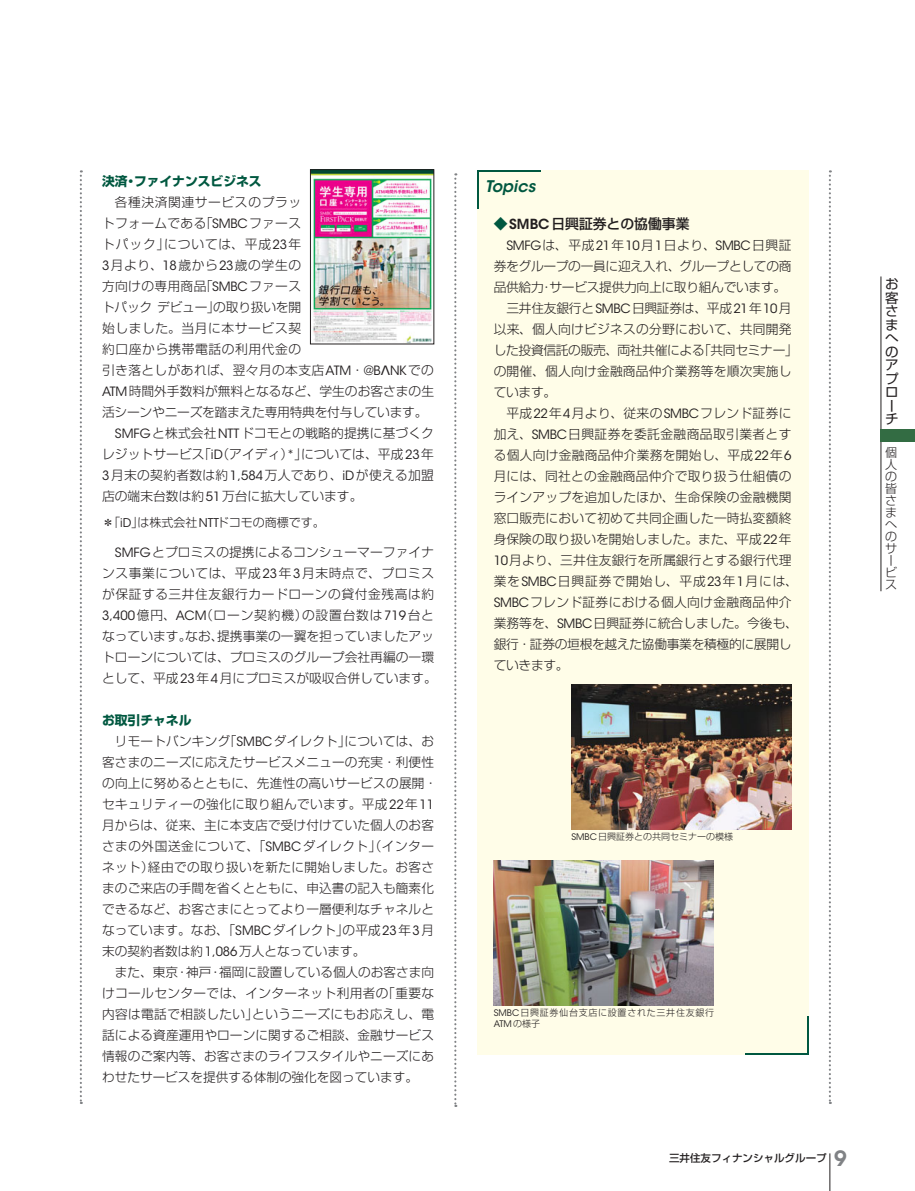
<style>
.page{position:relative;width:915px;height:1191px;background:#fff}
.page>*{position:absolute;margin:0;border:0;box-sizing:border-box;transform-origin:0 0}
.t1{font:italic 600 15.9px "ITC Avant Garde Std";color:#005840}
.t2{font:13.8px "Shin Go Pr 6 N Medium 90 pv RKSJ H";color:#231f20}
.t3{font:13.5px/13.5px "Shin Go Pr 6 N Regular 90 pv RKSJ H";color:#231f20}
.t4{font:12.75px/21px "Shin Go Pr 6 N Light 90 pv RKSJ H";letter-spacing:.01em;color:#231f20}
.t5{font:12.75px "Shin Go Pr 6 N Light 90 pv RKSJ H";letter-spacing:-.025em;color:#231f20}
.t6{font:12.75px "Shin Go Pr 6 N Light 90 pv RKSJ H";letter-spacing:-.02em;color:#231f20}
.t7{font:12.75px "Shin Go Pr 6 N Light 90 pv RKSJ H";letter-spacing:.03em;color:#231f20}
.t8{font:12.75px "Shin Go Pr 6 N Light 90 pv RKSJ H";letter-spacing:.045em;color:#231f20}
.t9{font:12.75px "Shin Go Pr 6 N Light 90 pv RKSJ H";letter-spacing:.07em;color:#231f20}
.t10{font:12.75px "ITC Avant Garde Std";letter-spacing:-.025em;color:#231f20}
.t11{font:12.75px "Shin Go Pr 6 N Bold 90 pv RKSJ H";color:#005840}
.t12{font:12.75px "Shin Go Pr 6 N Light 90 pv RKSJ H";letter-spacing:.04em;color:#231f20}
.t13{font:12px/12px "Shin Go Pr 6 N Light 90 pv RKSJ H";color:#231f20}
.t14{font:10.5px "Shin Go Pr 6 N Medium 90 pv RKSJ H";color:#231f20}
.t15{font:9px "Shin Go Pr 6 N Light 90 pv RKSJ H";letter-spacing:.08em;color:#231f20}
.t16{font:9px "Shin Go Pr 6 N Light 90 pv RKSJ H";color:#231f20}
.t17{font:9px "ITC Avant Garde Std";color:#231f20}
.s1{font-family:"ITC Avant Garde Std"}
.s2{font-family:"Shin Go Pr 6 N Regular 90 pv RKSJ H";font-size:12px}
.s3{font-family:"Shin Go Pr 6 N Light 90 pv RKSJ H";color:#005840}
.s4{font-family:"ITC Avant Garde Std";font-weight:600}
.s5{font-family:"Shin Go Pr 6 N Light 90 pv RKSJ H"}
.s6{font-family:"ITC Avant Garde Std";font-weight:600;font-size:21px;color:#808285}
</style>
<div class="page">
<hr style="left:880px;top:276px;width:1px;height:315px;background:#231f20">
<div style="left:880px;top:429px;width:34px;height:13px;background:#336c43"></div>
<svg style="left:80px;top:170px;width:2px;height:934px"></svg>
<svg style="left:828px;top:170px;width:2px;height:934px"></svg>
<svg style="left:454px;top:173px;width:2px;height:934px"></svg>
<hr style="left:829px;top:1153px;width:1px;height:38px;background:#231f20">
<div style="left:476px;top:170px;width:332px;height:885px;background:#fffde8"></div>
<hr style="left:476px;top:170px;width:2px;height:38px;background:#005840">
<hr style="left:806px;top:1016px;width:2px;height:39px;background:#005840">
<hr style="left:744px;top:1053px;width:64px;height:2px;background:#005840">
<hr style="left:476px;top:170px;width:64px;height:2px;background:#005840">
<img style="left:571px;top:684px;width:219px;height:145px">
<img style="left:493px;top:860px;width:220px;height:145px">
<img style="left:312px;top:171px;width:120px;height:171px">
<div style="left:310px;top:169px;width:124px;height:175px;border:1px solid #231f20"></div>
<p class="t11" style="left:102px;top:176px;width:161px">決済・ファイナンスビジネス</p>
<p class="t8" style="left:115px;top:197px;width:188px">各種決済関連サービスのプラッ</p>
<p class="t4" style="left:102px;top:214px;width:200px">トフォームである「<span class="s1">SMBC</span>ファース</p>
<p class="t9" style="left:102px;top:239px;width:200px">トパック」については、平成<span class="s1">23</span>年</p>
<p class="t8" style="left:102px;top:260px;width:200px"><span class="s1">3</span>月より、<span class="s1">18</span>歳から<span class="s1">23</span>歳の学生の</p>
<p class="t4" style="left:102px;top:277px;width:200px">方向けの専用商品「<span class="s1">SMBC</span>ファース</p>
<p class="t6" style="left:102px;top:302px;width:200px">トパックデビュー」の取り扱いを開</p>
<p class="t8" style="left:102px;top:323px;width:200px">始しました。当月に本サービス契</p>
<p class="t12" style="left:102px;top:344px;width:200px">約口座から携帯電話の利用代金の</p>
<p class="t7" style="left:102px;top:365px;width:333px">引き落としがあれば、翌々月の本支店<span class="s1">ATM</span>・<span class="s1">@B</span><span class="s2">Λ</span><span class="s1">NK</span>での</p>
<p class="t4" style="left:102px;top:382px;width:333px"><span class="s1">ATM</span>時間外手数料が無料となるなど、学生のお客さまの生</p>
<p class="t6" style="left:102px;top:407px;width:327px">活シーンやニーズを踏まえた専用特典を付与しています。</p>
<p class="t4" style="left:115px;top:424px;width:320px"><span class="s1">SMFG</span>と株式会社<span class="s1">NTT</span>ドコモとの戦略的提携に基づくク</p>
<p class="t4" style="left:102px;top:445px;width:333px">レジットサービス「<span class="s1">iD</span>（アイディ）<span class="s1">*</span>」については、平成<span class="s1">23</span>年</p>
<p class="t4" style="left:102px;top:466px;width:333px"><span class="s1">3</span>月末の契約者数は約<span class="s1">1,584</span>万人であり、<span class="s1">iD</span>が使える加盟</p>
<p class="t4" style="left:102px;top:487px;width:262px">店の端末台数は約<span class="s1">51</span>万台に拡大しています。</p>
<p class="t13" style="left:102px;top:518px;width:224px">＊「<span class="s1">iD</span>」は株式会社<span class="s1">NTT</span>ドコモの商標です。</p>
<p class="t4" style="left:102px;top:543px;width:336px;text-indent:13px"><span class="s1">SMFG</span>とプロミスの提携によるコンシューマーファイナンス事業については、平成<span class="s1">23</span>年<span class="s1">3</span>月末時点で、プロミスが保証する三井住友銀行カードローンの貸付金残高は約<br><span class="s1">3,400</span>億円、<span class="s1">ACM</span>（ローン契約機）の設置台数は<span class="s1">719</span>台となっています。なお、提携事業の一翼を担っていましたアットローンについては、プロミスのグループ会社再編の一環として、平成<span class="s1">23</span>年<span class="s1">4</span>月にプロミスが吸収合併しています。</p>
<p class="t11" style="left:102px;top:715px;width:91px">お取引チャネル</p>
<p class="t4" style="left:102px;top:732px;width:336px;text-indent:13px">リモートバンキング「<span class="s1">SMBC</span>ダイレクト」については、お客さまのニーズに応えたサービスメニューの充実・利便性の向上に努めるとともに、先進性の高いサービスの展開・セキュリティーの強化に取り組んでいます。平成<span class="s1">22</span>年<span class="s1">11</span>月からは、従来、主に本支店で受け付けていた個人のお客さまの外国送金について、「<span class="s1">SMBC</span>ダイレクト」（インターネット）経由での取り扱いを新たに開始しました。お客さまのご来店の手間を省くとともに、申込書の記入も簡素化できるなど、お客さまにとってより一層便利なチャネルとなっています。なお、「<span class="s1">SMBC</span>ダイレクト」の平成<span class="s1">23</span>年<span class="s1">3</span>月末の契約者数は約<span class="s1">1,086</span>万人となっています。</p>
<p class="t4" style="left:102px;top:963px;width:333px;text-align:justify;text-indent:13px">また、東京・神戸・福岡に設置している個人のお客さま向けコールセンターでは、インターネット利用者の「重要な内容は電話で相談したい」というニーズにもお応えし、電話による資産運用やローンに関するご相談、金融サービス情報のご案内等、お客さまのライフスタイルやニーズにあわせたサービスを提供する体制の強化を図っています。</p>
<p class="t1" style="left:485px;top:177px;width:52px">Topics</p>
<p class="t2" style="left:493px;top:219px;width:197px"><span class="s3">◆</span><span class="s4">SMBC</span>日興証券との協働事業</p>
<p class="t10" style="left:506px;top:238px;width:286px">SMFG<span class="s5">は、平成</span>21<span class="s5">年</span>10<span class="s5">月</span>1<span class="s5">日より、</span>SMBC<span class="s5">日興証</span></p>
<p class="t5" style="left:493px;top:261px;width:299px">券をグループの一員に迎え入れ、グループとしての商</p>
<p class="t5" style="left:493px;top:282px;width:294px">品供給力・サービス提供力向上に取り組んでいます。</p>
<p class="t6" style="left:506px;top:303px;width:286px">三井住友銀行と<span class="s1">SMBC</span>日興証券は、平成<span class="s1">21</span>年<span class="s1">10</span>月</p>
<p class="t4" style="left:493px;top:320px;width:299px">以来、個人向けビジネスの分野において、共同開発</p>
<p class="t5" style="left:493px;top:345px;width:306px">した投資信託の販売、両社共催による「共同セミナー」</p>
<p class="t4" style="left:493px;top:362px;width:299px">の開催、個人向け金融商品仲介業務等を順次実施し</p>
<p class="t4" style="left:493px;top:383px;width:64px">ています。</p>
<p class="t4" style="left:506px;top:404px;width:286px">平成<span class="s1">22</span>年<span class="s1">4</span>月より、従来の<span class="s1">SMBC</span>フレンド証券に</p>
<p class="t7" style="left:493px;top:429px;width:299px">加え、<span class="s1">SMBC</span>日興証券を委託金融商品取引業者とす</p>
<p class="t4" style="left:493px;top:446px;width:299px">る個人向け金融商品仲介業務を開始し、平成<span class="s1">22</span>年<span class="s1">6</span></p>
<p class="t4" style="left:493px;top:467px;width:299px">月には、同社との金融商品仲介で取り扱う仕組債の</p>
<p class="t4" style="left:493px;top:488px;width:299px">ラインアップを追加したほか、生命保険の金融機関</p>
<p class="t4" style="left:493px;top:509px;width:299px">窓口販売において初めて共同企画した一時払変額終</p>
<p class="t4" style="left:493px;top:530px;width:299px">身保険の取り扱いを開始しました。また、平成<span class="s1">22</span>年</p>
<p class="t4" style="left:493px;top:551px;width:299px"><span class="s1">10</span>月より、三井住友銀行を所属銀行とする銀行代理</p>
<p class="t9" style="left:493px;top:576px;width:306px">業を<span class="s1">SMBC</span>日興証券で開始し、平成<span class="s1">23</span>年<span class="s1">1</span>月には、</p>
<p class="t4" style="left:493px;top:593px;width:299px"><span class="s1">SMBC</span>フレンド証券における個人向け金融商品仲介</p>
<p class="t4" style="left:493px;top:614px;width:306px">業務等を、<span class="s1">SMBC</span>日興証券に統合しました。今後も、</p>
<p class="t5" style="left:493px;top:639px;width:299px">銀行・証券の垣根を越えた協働事業を積極的に展開し</p>
<p class="t4" style="left:493px;top:656px;width:76px">ていきます。</p>
<p class="t16" style="left:571px;top:833px;width:163px"><span class="s1">SMBC</span>日興証券との共同セミナーの模様</p>
<p class="t3" style="left:884px;top:279px;width:15px">お客さまへのアプローチ</p>
<p class="t13" style="left:884px;top:448px;width:13px">個人の皆さまへのサービス</p>
<p class="t15" style="left:493px;top:1009px;width:222px"><span class="s1">SMBC</span>日興証券仙台支店に設置された三井住友銀行</p>
<p class="t17" style="left:493px;top:1018px;width:48px">ATM<span class="s5">の様子</span></p>
<p class="t14" style="left:668px;top:1153px;width:179px">三井住友フィナンシャルグループ <span class="s6">9</span></p>
</div>
